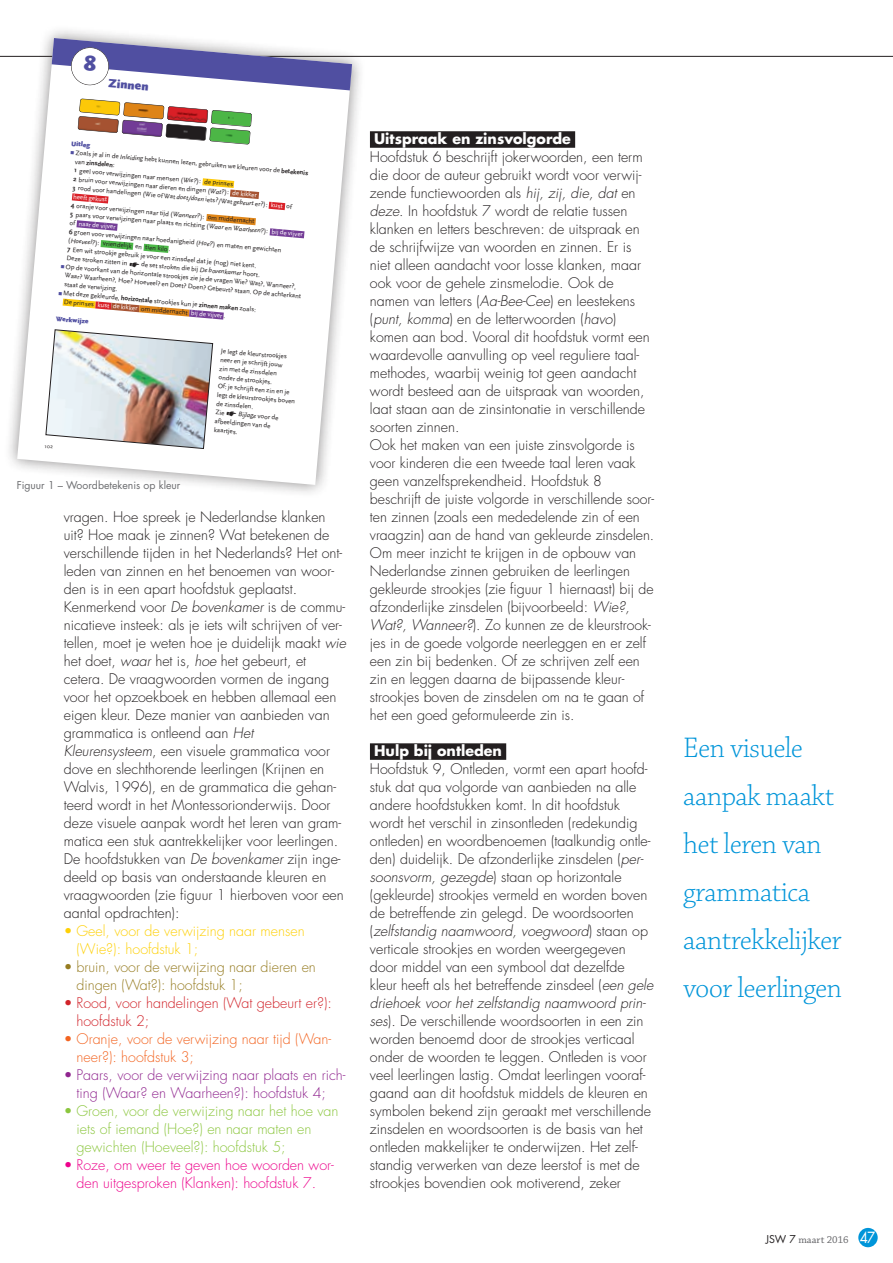
<style>
.page{position:relative;width:893px;height:1263px;background:#fff}
.page>*{position:absolute;margin:0;border:0;box-sizing:border-box;transform-origin:0 0}
.t1{font:30px/48px "Chaparral Pro Light Subh";letter-spacing:-.005em;color:#0095d9}
.t2{font:300 14.25px/18px "Futura Std";color:#231f20}
.t3{font:300 14.25px/18px "Futura Std";color:#8bc63e}
.t4{font:300 14.25px/18px "Futura Std";color:#90268f;text-align:center}
.t5{font:300 14.25px/18px "Futura Std";color:#ed028c;text-align:center}
.t6{font:300 14.25px/18px "Futura Std";color:#967c21}
.t7{font:300 14.25px/18px "Futura Std";color:#f36421}
.t8{font:300 14.25px/18px "Futura Std";color:#fed006}
.t9{font:300 14.25px/18px "Futura Std";color:#d1232a}
.t10{font:700 14.25px "Futura Std";color:#fff}
.t11{font:900 12.45px "Scala Sans";color:#504fa1}
.t12{font:10.5px "Futura Std";color:#6c6d70}
.t13{font:10.5px "Chaparral Pro";color:#636366}
.t14{font:6.9px/8.9px "Scala Sans Plus";color:#231f20}
.t15{font:900 6.9px "Scala Sans";color:#504fa1}
.t16{font:700 6.9px "Scala Sans";color:#231f20}
.s1{color:#504fa1}
.s2{font-style:italic}
.s3{font-family:"Scala Sans";font-weight:700}
.s4{font-family:"Scala Sans Plus";font-weight:400}
.s5{color:#fff}
.s6{font-family:"Scala Hands";font-size:11.25px}
.s7{font-family:"Futura Std";color:#231f20}
.s8{font-family:"Futura Std";font-size:15px;color:#fff}
</style>
<div class="page">
<div style="left:370px;top:131px;width:205px;height:17px;background:#231f20"></div>
<div style="left:370px;top:743px;width:136px;height:17px;background:#231f20"></div>
<hr style="left:0;top:56px;width:893px;height:1px;background:#231f20">
<div style="left:3px;top:24px;width:363px;height:474px;background:#231f20;opacity:.5"></div>
<svg style="left:17px;top:38px;width:335px;height:447px"></svg>
<svg style="left:156px;top:477px;width:18px;height:8px"></svg>
<svg style="left:21px;top:238px;width:10px;height:19px"></svg>
<svg style="left:339px;top:266px;width:9px;height:18px"></svg>
<div style="left:858px;top:1228px;width:20px;height:19px;background:#0095d9;border-radius:50%"></div>
<img style="left:45px;top:329px;width:168px;height:120px">
<svg style="left:52px;top:38px;width:300px;height:107px"></svg>
<p class="t11" style="left:109px;top:76px;width:41px;rotate:5deg">Zinnen</p>
<p class="t15" style="left:72px;top:140px;width:21px;rotate:5deg">Uitleg</p>
<p class="t14" style="left:71px;top:148px;width:240px;rotate:5deg"><span class="s1">π</span>Zoals je al in de <span class="s2">Inleiding</span> hebt kunnen lezen, gebruiken we kleuren voor de <span class="s3">betekenis</span></p>
<p class="t16" style="left:75px;top:158px;width:41px;rotate:5deg"><span class="s4">van</span> zinsdelen<span class="s4">:</span></p>
<p class="t14" style="left:75px;top:166px;width:235px;rotate:5deg"><span class="s3">1</span> geel voor verwijzingen naar mensen (<span class="s2">Wie?</span>): de prinses<br><span class="s3">2</span> bruin voor verwijzingen naar dieren en dingen (<span class="s2">Wat?</span>): <span class="s5">de kikker<br></span><span class="s3">3</span> rood voor handelingen (Wie of Wat <span class="s2">doet/doen</span> iets?/Wat <span class="s2">gebeurt</span> er?): <span class="s5">kust</span> of <span class="s5">heeft gekust<br></span><span class="s3">4</span> oranje voor verwijzingen naar tijd (<span class="s2">Wanneer?</span>): om middernacht<br><span class="s3">5</span> paars voor verwijzingen naar plaats en richting (<span class="s2">Waar</span> en <span class="s2">Waarheen?</span>): <span class="s5">bij de vijver </span>of <span class="s5">naar de vijver<br></span><span class="s3">6</span> groen voor verwijzingen naar hoedanigheid (<span class="s2">Hoe?</span>) en maten en gewichten</p>
<p class="t14" style="left:68px;top:236px;width:104px;rotate:5deg">(<span class="s2">Hoeveel?</span>): vriendelijk en tien kilo .</p>
<p class="t14" style="left:67px;top:253px;width:196px;rotate:5deg">Deze stroken zitten in <span class="s6">E</span> de set stroken die bij <span class="s2">De bovenkam er</span> hoort.</p>
<p class="t14" style="left:68px;top:245px;width:191px;rotate:5deg"><span class="s3">7</span> Een wit strookje gebruik je voor een zinsdeel dat je (nog) niet kent.</p>
<p class="t14" style="left:61px;top:262px;width:238px;rotate:5deg"><span class="s1">π</span> Op de voorkant van de horizontale strookjes zie je de vragen Wie? Wat?, Wanneer?,</p>
<p class="t14" style="left:65px;top:271px;width:238px;rotate:5deg">Waar? Waarheen?, Hoe? Hoeveel? en Doet? Doen? Gebeurt? staan. Op de achterkant</p>
<p class="t14" style="left:65px;top:280px;width:55px;rotate:5deg">staat de verwijzing.</p>
<p class="t14" style="left:59px;top:288px;width:200px;rotate:5deg"><span class="s1">π</span> Met deze gekleurde, <span class="s3">horizontale</span> strookjes kun je <span class="s3">zinnen maken</span> zoals:</p>
<p class="t15" style="left:56px;top:315px;width:34px;rotate:5deg">Werkwijze</p>
<p class="t14" style="left:64px;top:297px;width:164px;rotate:5deg">De prinses <span class="s5">kust de kikker</span> om middernacht <span class="s5">bij de vijver</span> .</p>
<p class="t14" style="left:221px;top:346px;width:80px;rotate:5deg">Je legt de kleurstrookjes neer en je schrijft jouw<br>zin met de zinsdelen<br>onder de strookjes.<br>Of: je schrijft een zin en je legt de kleurstrookjes boven de zinsdelen.<br>Zie <span class="s6">E</span> <span class="s2">Bijlage</span> voor de afbeeldingen van de kaartjes.</p>
<p class="t12" style="left:17px;top:479px;width:165px">Figuur 1 – Woordbetekenis op kleur</p>
<p class="t2" style="left:64px;top:508px;width:284px">vragen. Hoe spreek je Nederlandse klanken uit? Hoe maak je zinnen? Wat betekenen de verschillende tijden in het Nederlands? Het ont&shy;leden van zinnen en het benoemen van woor&shy;den is in een apart hoofdstuk geplaatst.<br>Kenmerkend voor <span class="s2">De bovenkamer</span> is de commu&shy;nicatieve insteek: als je iets wilt schrijven of ver&shy;tellen, moet je weten hoe je duidelijk maakt <span class="s2">wie </span>het doet, <span class="s2">waar</span> het is, <span class="s2">hoe</span> het gebeurt, et cetera. De vraagwoorden vormen de ingang voor het opzoekboek en hebben allemaal een eigen kleur. Deze manier van aanbieden van grammatica is ontleend aan <span class="s2">Het Kleurensysteem</span>, een visuele grammatica voor dove en slechthorende leerlingen (Krijnen en Walvis, 1996), en de grammatica die gehan&shy;teerd wordt in het Montessorionderwijs. Door deze visuele aanpak wordt het leren van gram&shy;matica een stuk aantrekkelijker voor leerlingen.<br>De hoofdstukken van <span class="s2">De bovenkamer</span> zijn inge&shy;deeld op basis van onderstaande kleuren en vraagwoorden (zie figuur 1 hierboven voor een aantal opdrachten):</p>
<p class="t8" style="left:77px;top:922px;width:230px;text-indent:-13px">• Geel, voor de verwijzing naar mensen (Wie?): hoofdstuk 1;</p>
<p class="t6" style="left:77px;top:958px;width:241px;text-indent:-13px">• bruin, voor de verwijzing naar dieren en dingen (Wat?): hoofdstuk 1;</p>
<p class="t9" style="left:77px;top:994px;width:257px;text-indent:-13px">• Rood, voor handelingen (Wat gebeurt er?): hoofdstuk 2;</p>
<p class="t7" style="left:77px;top:1030px;width:256px;text-indent:-13px">• Oranje, voor de verwijzing naar tijd (Wan&shy;neer?): hoofdstuk 3;</p>
<p class="t4" style="left:64px;top:1066px;width:283px">• Paars, voor de verwijzing naar plaats en rich&shy;ting (Waar? en Waarheen?): hoofdstuk 4;</p>
<p class="t3" style="left:77px;top:1102px;width:263px;text-indent:-13px">• Groen, voor de verwijzing naar het hoe van iets of iemand (Hoe?) en naar maten en gewichten (Hoeveel?): hoofdstuk 5;</p>
<p class="t5" style="left:64px;top:1156px;width:272px">• Roze, om weer te geven hoe woorden wor&shy;den uitgesproken (Klanken): hoofdstuk 7.</p>
<p class="t10" style="left:374px;top:129px;width:198px">Uitspraak en zinsvolgorde</p>
<p class="t2" style="left:370px;top:148px;width:286px">Hoofdstuk 6 beschrijft jokerwoorden, een term die door de auteur gebruikt wordt voor verwij&shy;zende functiewoorden als <span class="s2">hij, zij, die, dat</span> en <span class="s2">deze</span>. In hoofdstuk 7 wordt de relatie tussen klanken en letters beschreven: de uitspraak en de schrijfwijze van woorden en zinnen. Er is niet alleen aandacht voor losse klanken, maar ook voor de gehele zinsmelodie. Ook de namen van letters (<span class="s2">Aa-Bee-Cee</span>) en leestekens (<span class="s2">punt, komma</span>) en de letterwoorden (<span class="s2">havo</span>) komen aan bod. Vooral dit hoofdstuk vormt een waardevolle aanvulling op veel reguliere taal&shy;methodes, waarbij weinig tot geen aandacht wordt besteed aan de uitspraak van woorden, laat staan aan de zinsintonatie in verschillende soorten zinnen.<br>Ook het maken van een juiste zinsvolgorde is voor kinderen die een tweede taal leren vaak geen vanzelfsprekendheid. Hoofdstuk 8 beschrijft de juiste volgorde in verschillende soor&shy;ten zinnen (zoals een mededelende zin of een vraagzin) aan de hand van gekleurde zinsdelen.<br>Om meer inzicht te krijgen in de opbouw van Nederlandse zinnen gebruiken de leerlingen gekleurde strookjes (zie figuur 1 hiernaast) bij de afzonderlijke zinsdelen (bijvoorbeeld: <span class="s2">Wie?, Wat?, Wanneer?</span>). Zo kunnen ze de kleurstrook&shy;jes in de goede volgorde neerleggen en er zelf een zin bij bedenken. Of ze schrijven zelf een zin en leggen daarna de bijpassende kleur&shy;strookjes boven de zinsdelen om na te gaan of het een goed geformuleerde zin is.</p>
<p class="t10" style="left:374px;top:741px;width:129px">Hulp bij ontleden</p>
<p class="t2" style="left:370px;top:760px;width:285px">Hoofdstuk 9, Ontleden, vormt een apart hoofd&shy;stuk dat qua volgorde van aanbieden na alle andere hoofdstukken komt. In dit hoofdstuk wordt het verschil in zinsontleden (redekundig ontleden) en woordbenoemen (taalkundig ontle&shy;den) duidelijk. De afzonderlijke zinsdelen (<span class="s2">per&shy;soonsvorm, gezegde</span>) staan op horizontale (gekleurde) strookjes vermeld en worden boven de betreffende zin gelegd. De woordsoorten (<span class="s2">zelfstandig naamwoord, voegwoord</span>) staan op verticale strookjes en worden weergegeven door middel van een symbool dat dezelfde kleur heeft als het betreffende zinsdeel (<span class="s2">een gele driehoek voor het zelfstandig naamwoord prin&shy;ses</span>). De verschillende woordsoorten in een zin worden benoemd door de strookjes verticaal onder de woorden te leggen. Ontleden is voor veel leerlingen lastig. Omdat leerlingen vooraf&shy;gaand aan dit hoofdstuk middels de kleuren en symbolen bekend zijn geraakt met verschillende zinsdelen en woordsoorten is de basis van het ontleden makkelijker te onderwijzen. Het zelf&shy;standig verwerken van deze leerstof is met de strookjes bovendien ook motiverend, zeker</p>
<h1 class="t1" style="left:683px;top:725px;width:160px">Een visuele aanpak maakt het leren van grammatica aantrekkelijker voor leerlingen</h1>
<p class="t13" style="left:766px;top:1234px;width:111px"><span class="s7">JSW 7</span> maart 2016 <span class="s8">47</span></p>
</div>
